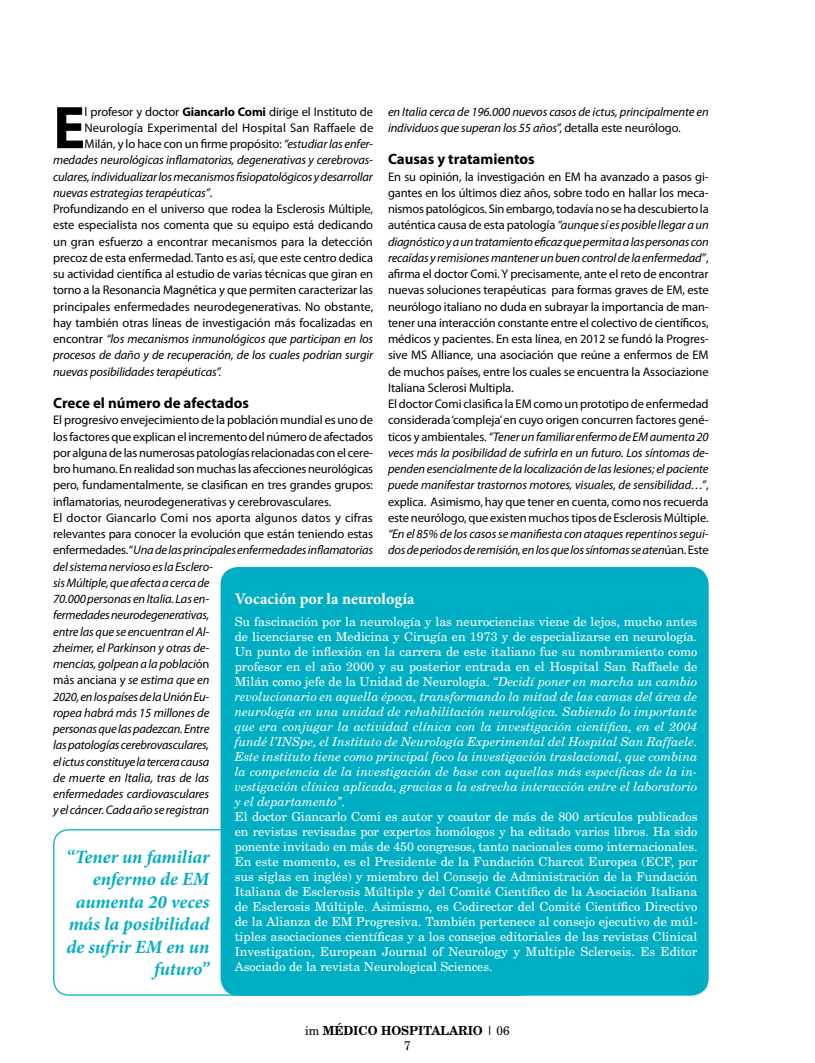
<style>
.page{position:relative;width:815px;height:1063px;background:#fff}
.page>*{position:absolute;margin:0;border:0;box-sizing:border-box;transform-origin:0 0}
.t1{font:700 60.75px "Myriad";color:#000}
.t2{font:italic 700 18.75px/22.5px "Minion Pro";letter-spacing:-.005em;color:#00aec3;text-align:right}
.t3{font:700 16.25px "Minion Pro";letter-spacing:.005em;color:#fff}
.t4{font:700 15px "Myriad Pro";color:#000}
.t5{font:12.5px/16.2px "Myriad Pro";letter-spacing:-.01em;color:#000}
.t6{font:italic 12.5px/16.2px "Myriad Pro";letter-spacing:-.01em;color:#000}
.t7{font:italic 12.5px/15px "New Brunswick";color:#fff;text-align:justify}
.t8{font:12.5px/15px "New Brunswick";color:#fff;text-align:justify}
.t9{font:700 12.5px/15px "New Brunswick";color:#000;text-align:center;scale:.95 1}
.s1{font-weight:700}
.s2{font-style:normal}
.s3{font-style:italic}
.s4{font-weight:400}
</style>
<div class="page">
<div style="left:221px;top:567px;width:488px;height:429px;background:#00aec3;border-radius:18px"></div>
<h1 class="t1" style="left:53px;top:96px;width:34px">E</h1>
<p class="t5" style="left:85px;top:103px;width:290px">l profesor y doctor <span class="s1">Giancarlo Comi</span> dirige el Instituto de</p>
<p class="t6" style="left:388px;top:103px;width:322px">en Italia cerca de 196.000 nuevos casos de ictus, principalmente en individuos que superan los 55 años<span class="s2">”, detalla este neurólogo.</span></p>
<p class="t4" style="left:388px;top:150px;width:148px">Causas y tratamientos</p>
<p class="t5" style="left:388px;top:168px;width:322px">En su opinión, la investigación en EM ha avanzado a pasos gi&shy;gantes en los últimos diez años, sobre todo en hallar los meca&shy;nismos patológicos. Sin embargo, todavía no se ha descubierto la auténtica causa de esta patología <span class="s3">“aunque sí es posible llegar a un diagnóstico y a un tratamiento eficaz que permita a las personas con recaídas y remisiones mantener un buen control de la enfermedad”</span>, afirma el doctor Comi. Y precisamente, ante el reto de encontrar nuevas soluciones terapéuticas para formas graves de EM, este neurólogo italiano no duda en subrayar la importancia de man&shy;tener una interacción constante entre el colectivo de científicos, médicos y pacientes. En esta línea, en 2012 se fundó la Progres&shy;sive MS Alliance, una asociación que reúne a enfermos de EM de muchos países, entre los cuales se encuentra la Associazione Italiana Sclerosi Multipla.<br>El doctor Comi clasifica la EM como un prototipo de enfermedad considerada ‘compleja’ en cuyo origen concurren factores gené&shy;ticos y ambientales. <span class="s3">“Tener un familiar enfermo de EM aumenta 20 veces más la posibilidad de sufrirla en un futuro. Los síntomas de&shy;penden esencialmente de la localización de las lesiones; el paciente puede manifestar trastornos motores, visuales, de sensibilidad…”</span>, explica. Asimismo, hay que tener en cuenta, como nos recuerda este neurólogo, que existen muchos tipos de Esclerosis Múltiple.</p>
<p class="t6" style="left:388px;top:526px;width:322px">“En el 85% de los casos se manifiesta con ataques repentinos segui&shy;dos de periodos de remisión, en los que los síntomas se aten<span class="s2">úan. Este</span></p>
<p class="t5" style="left:85px;top:119px;width:290px">Neurología Experimental del Hospital San Raffaele de</p>
<p class="t5" style="left:85px;top:136px;width:290px">Milán, y lo hace con un firme propósito: <span class="s3">“estudiar las enfer-</span></p>
<p class="t6" style="left:53px;top:152px;width:322px">medades neurológicas inflamatorias, degenerativas y cerebrovas-</p>
<p class="t6" style="left:53px;top:168px;width:321px">culares, individualizar los mecanismos fisiopatológicos y desarrollar</p>
<p class="t6" style="left:53px;top:184px;width:161px">nuevas estrategias terapéuticas”<span class="s2">.</span></p>
<p class="t5" style="left:53px;top:201px;width:321px">Profundizando en el universo que rodea la Esclerosis Múltiple,</p>
<p class="t5" style="left:53px;top:217px;width:322px">este especialista nos comenta que su equipo está dedicando</p>
<p class="t5" style="left:53px;top:233px;width:321px">un gran esfuerzo a encontrar mecanismos para la detección</p>
<p class="t5" style="left:53px;top:249px;width:321px">precoz de esta enfermedad. Tanto es así, que este centro dedica</p>
<p class="t5" style="left:53px;top:266px;width:321px">su actividad científica al estudio de varias técnicas que giran en</p>
<p class="t5" style="left:53px;top:282px;width:322px">torno a la Resonancia Magnética y que permiten caracterizar las</p>
<p class="t5" style="left:53px;top:298px;width:322px">principales enfermedades neurodegenerativas. No obstante,</p>
<p class="t5" style="left:53px;top:314px;width:321px">hay también otras líneas de investigación más focalizadas en</p>
<p class="t6" style="left:53px;top:331px;width:321px"><span class="s2">encontrar</span> “los mecanismos inmunológicos que participan en los</p>
<p class="t6" style="left:53px;top:347px;width:321px">procesos de daño y de recuperación, de los cuales podrían surgir</p>
<p class="t6" style="left:53px;top:363px;width:170px">nuevas posibilidades terapéuticas”.</p>
<p class="t4" style="left:53px;top:393px;width:197px">Crece el número de afectados</p>
<p class="t6" style="left:53px;top:412px;width:322px"><span class="s2">El progresivo envejecimiento de la población mundial es uno de los factores que explican el incrementodel número de afectados por alguna de las numerosas patologías relacionadas con el cere&shy;bro humano. En realidad son muchas las afecciones neurológicas pero, fundamentalmente, se clasifican en tres grandes grupos: inflamatorias, neurodegenerativas y cerebrovasculares.<br>El doctor Giancarlo Comi nos aporta algunos datos y cifras relevantes para conocer la evolución que están teniendo estas enfermedades. “</span>Una de las principales enfermedades inflamatorias del sistema nervioso es la Esclero-<br>sis Múltiple, que afecta a cerca de<br>70.000 personas en Italia. Las en-<br>fermedades neurodegenerativas,<br>entre las que se encuentran el Al-<br>zheimer, el Parkinson y otras de-<br>mencias, golpean a la poblaci<span class="s2">ón<br>más anciana y</span> se estima que en<br>2020, en los países de la Unión Eu-<br>ropea habrá más 15 millones de<br>personas que las padezcan. Entre<br>las patologías cerebrovasculares,<br>el ictus constituye la tercera causa<br>de muerte en Italia, tras de las<br>enfermedades cardiovasculares<br>y el cáncer. Cada año se registran</p>
<h3 class="t3" style="left:235px;top:587px;width:181px">Vocación por la neurología</h3>
<p class="t7" style="left:235px;top:614px;width:464px"><span class="s2">Su fascinación por la neurología y las neurociencias viene de lejos, mucho antes de licenciarse en Medicina y Cirugía en 1973 y de especializarse en neurología.<br>Un punto de inflexión en la carrera de este italiano fue su nombramiento como profesor en el año 2000 y su posterior entrada en el Hospital San Raffaele de Milán como jefe de la Unidad de Neurología.</span> “Decidí poner en marcha un cambio revolucionario en aquella época, transformando la mitad de las camas del área de neurología en una unidad de rehabilitación neurológica. Sabiendo lo importante que era conjugar la actividad clínica con la investigación científica, en el 2004 fundé l’INSpe, el Instituto de Neurología Experimental del Hospital San Raffaele.<br>Este instituto tiene como principal foco la investigación traslacional, que combina la competencia de la investigación de base con aquellas más específicas de la in&shy;vestigación clínica aplicada, gracias a la estrecha interacción entre el laboratorio y el departamento”.</p>
<p class="t8" style="left:235px;top:808px;width:464px">El doctor Giancarlo Comi es autor y coautor de más de 800 artículos publicados en revistas revisadas por expertos homólogos y ha editado varios libros. Ha sido ponente invitado en más de 450 congresos, tanto nacionales como internacionales.<br>En este momento, es el Presidente de la Fundación Charcot Europea (ECF, por sus siglas en inglés) y miembro del Consejo de Administración de la Fundación Italiana de Esclerosis Múltiple y del Comité Científico de la Asociación Italiana de Esclerosis Múltiple. Asimismo, es Codirector del Comité Científico Directivo de la Alianza de EM Progresiva. También pertenece al consejo ejecutivo de múl&shy;tiples asociaciones científicas y a los consejos editoriales de las revistas Clinical Investigation, European Journal of Neurology y Multiple Sclerosis. Es Editor Asociado de la revista Neurological Sciences.</p>
<h2 class="t2" style="left:66px;top:845px;width:145px">“Tener un familiar enfermo de EM aumenta 20 veces más la posibilidad de sufrir EM en un futuro”</h2>
<p class="t9" style="left:305px;top:1023px;width:217px"><span class="s4">im</span> MÉDICO HOSPITALARIO <span class="s4">| 06<br>7</span></p>
</div>
